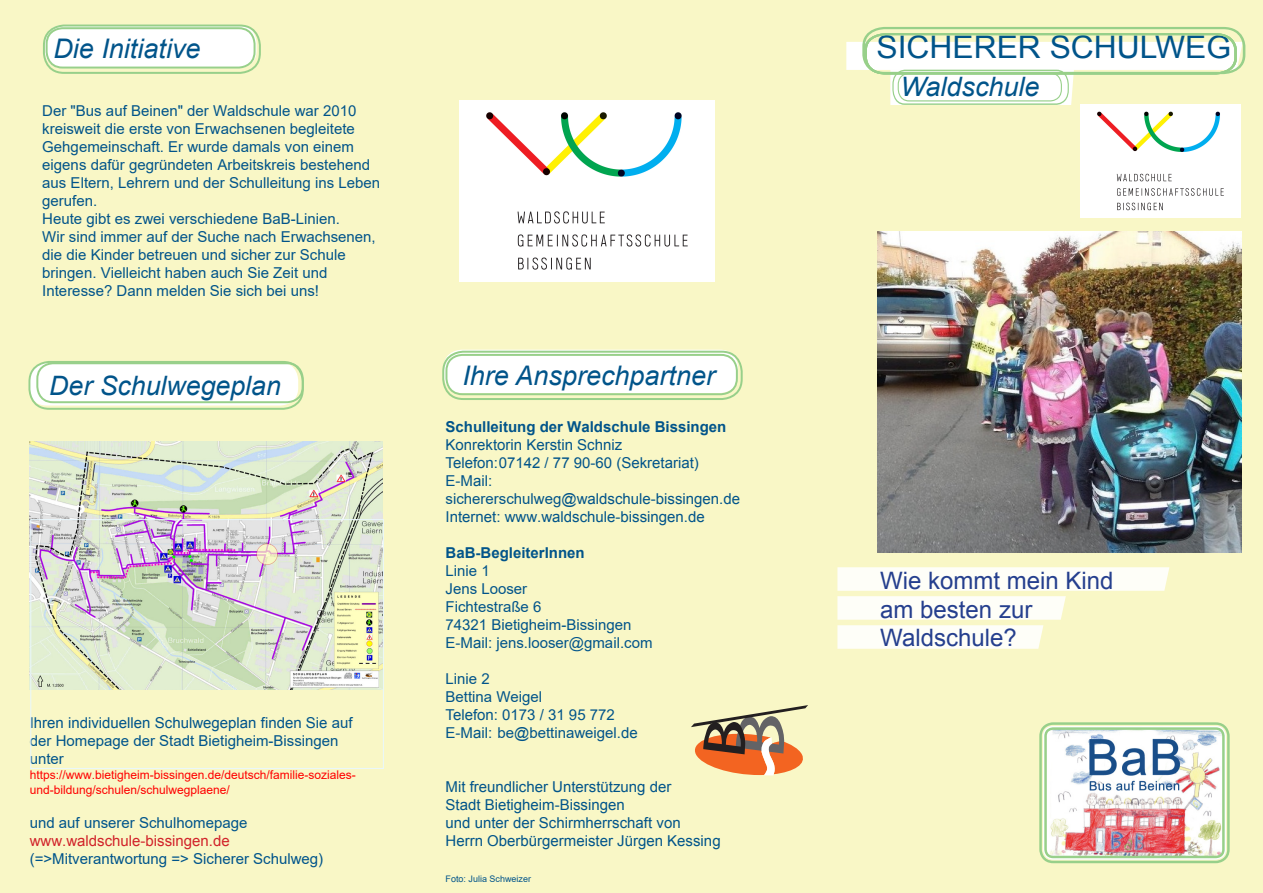
<style>
.page{position:relative;width:1263px;height:893px;background:#f9f7c6}
.page>*{position:absolute;margin:0;border:0;box-sizing:border-box;transform-origin:0 0}
.t1{font:31.2px "Arial";color:#01548a}
.t2{font:italic 27px "Arial";color:#01548a}
.t3{font:italic 26.7px "Arial";color:#01548a}
.t4{font:24px "Arial";color:#253f8e}
.t5{font:15px/18px "Arial";color:#01548a}
.t6{font:15px/18px "Arial";color:#00548b}
.t7{font:12px/14.4px "Arial";color:#f00}
.t8{font:9px "Arial";color:#01548a}
.s1{color:#01548a}
.s2{color:#d1232a}
.s3{font-weight:700}
</style>
<div class="page">
<svg style="left:691px;top:705px;width:117px;height:70px"></svg>
<img style="left:29px;top:441px;width:353px;height:249px">
<div style="left:31px;top:519px;width:353px;height:250px;border:1px solid #e9f7fd"></div>
<div style="left:29px;top:363px;width:269px;height:42px;background:#fff;border-radius:18px"></div>
<div style="left:28px;top:361px;width:276px;height:49px;border:2px solid #98d08a;border-radius:20px"></div>
<div style="left:36px;top:362px;width:268px;height:41px;border:2px solid #98d08a;border-radius:16px"></div>
<div style="left:45px;top:25px;width:212px;height:43px;background:#fff;border-radius:18px"></div>
<div style="left:43px;top:25px;width:218px;height:49px;border:2px solid #98d08a;border-radius:20px"></div>
<div style="left:46px;top:27px;width:210px;height:42px;border:2px solid #98d08a;border-radius:16px"></div>
<div style="left:444px;top:350px;width:294px;height:43px;background:#fff;border-radius:18px"></div>
<div style="left:442px;top:351px;width:301px;height:49px;border:2px solid #98d08a;border-radius:20px"></div>
<div style="left:445px;top:354px;width:293px;height:41px;border:2px solid #98d08a;border-radius:16px"></div>
<img style="left:1043px;top:726px;width:183px;height:133px">
<div style="left:1039px;top:722px;width:191px;height:141px;border:2px solid #98d08a;border-radius:13px"></div>
<div style="left:1044px;top:727px;width:181px;height:131px;border:2px solid #98d08a;border-radius:8px"></div>
<svg style="left:837px;top:567px;width:332px;height:82px"></svg>
<img style="left:878px;top:232px;width:363px;height:321px">
<img style="left:459px;top:101px;width:256px;height:180px">
<img style="left:1080px;top:106px;width:161px;height:112px">
<svg style="left:846px;top:27px;width:400px;height:79px"></svg>
<p class="t2" style="left:53px;top:31px;width:149px">Die Initiative</p>
<p class="t5" style="left:42px;top:101px;width:339px">Der "Bus auf Beinen" der Waldschule war 2010 kreisweit die erste von Erwachsenen begleitete Gehgemeinschaft. Er wurde damals von einem eigens dafür gegründeten Arbeitskreis bestehend aus Eltern, Lehrern und der Schulleitung ins Leben gerufen.<br>Heute gibt es zwei verschiedene BaB-Linien.<br>Wir sind immer auf der Suche nach Erwachsenen, die die Kinder betreuen und sicher zur Schule bringen. Vielleicht haben auch Sie Zeit und Interesse? Dann melden Sie sich bei uns!</p>
<p class="t3" style="left:49px;top:368px;width:233px">Der Schulwegeplan</p>
<p class="t6" style="left:30px;top:713px;width:324px"><span class="s1">I</span>hren individuellen Schulwegeplan finden Sie auf der Homepage der Stadt Bietigheim-Bissingen unter</p>
<p class="t7" style="left:30px;top:768px;width:328px">https://www.bietigheim-bissingen.de/deutsch/familie-soziales&shy;und-bildung/schulen/schulwegplaene/</p>
<p class="t6" style="left:30px;top:814px;width:295px">und auf unserer Schulhomepage <span class="s2">www.waldschule-bissingen.de </span>(=&gt;Mitverantwortung =&gt; Sicherer Schulweg)</p>
<p class="t2" style="left:462px;top:358px;width:254px">Ihre Ansprechpartner</p>
<p class="t5" style="left:446px;top:418px;width:296px"><span class="s3">Schulleitung der Waldschule Bissingen </span>Konrektorin Kerstin Schniz<br>Telefon: 07142 / 77 90-60 (Sekretariat)<br>E-Mail: sichererschulweg@waldschule-bissingen.de Internet: www.waldschule-bissingen.de</p>
<p class="t5" style="left:446px;top:544px;width:208px"><span class="s3">BaB-BegleiterInnen<br></span>Linie 1<br>Jens Looser<br>Fichtestraße 6<br>74321 Bietigheim-Bissingen<br>E-Mail: jens.looser@gmail.com</p>
<p class="t5" style="left:446px;top:670px;width:194px">Linie 2<br>Bettina Weigel<br>Telefon: 0173 / 31 95 772<br>E-Mail: be@bettinaweigel.de</p>
<p class="t5" style="left:446px;top:778px;width:277px">Mit freundlicher Unterstützung der<br>Stadt Bietigheim-Bissingen<br>und unter der Schirmherrschaft von Herrn Oberbürgermeister Jürgen Kessing</p>
<p class="t8" style="left:446px;top:873px;width:87px">Foto: Julia Schweizer</p>
<h1 class="t1" style="left:876px;top:26px;width:356px">SICHERER SCHULWEG</h1>
<h3 class="t3" style="left:900px;top:69px;width:141px">Waldschule</h3>
<p class="t4" style="left:880px;top:565px;width:235px">Wie kommt mein Kind</p>
<p class="t4" style="left:880px;top:594px;width:154px">am besten zur</p>
<p class="t4" style="left:880px;top:622px;width:138px">Waldschule?</p>
</div>
